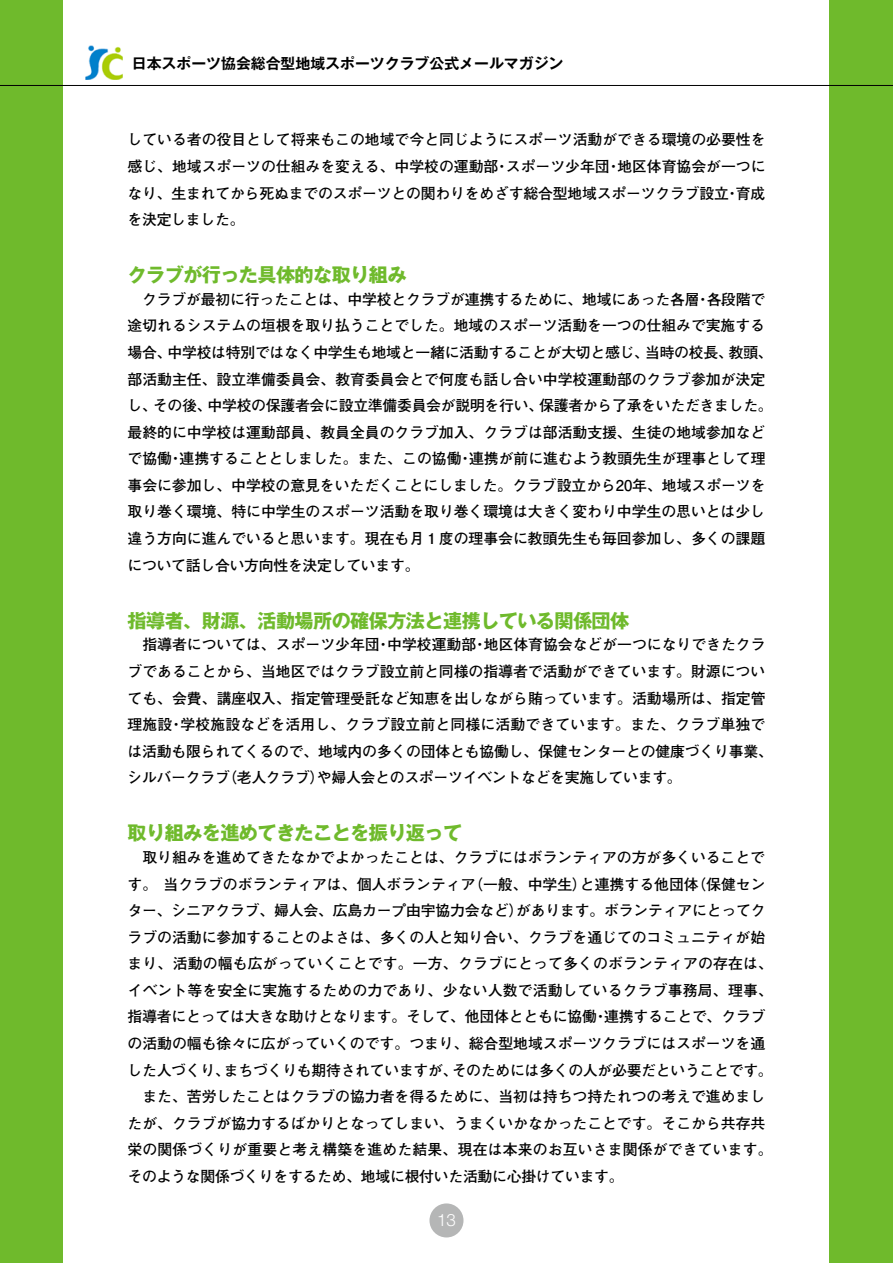
<style>
.page{position:relative;width:893px;height:1263px;background:#6fba2c}
.page>*{position:absolute;margin:0;border:0;box-sizing:border-box;transform-origin:0 0}
.t1{font:700 19.2px "Gothic MB101 Pro";letter-spacing:-.03em;color:#6fba2c}
.t2{font:300 16.95px "Helvetica Neue LT Std";color:#fff}
.t3{font:700 14.85px/26.5px "Futo Go B101 Pr 6";letter-spacing:-.005em;color:#000}
.t4{font:700 14.85px "Gothic MB101 Pro De";color:#000}
</style>
<div class="page">
<div style="left:64px;top:0;width:765px;height:1263px;background:#fff"></div>
<img style="left:86px;top:46px;width:37px;height:34px">
<hr style="left:0;top:85px;width:893px;height:1px;background:#000">
<div style="left:429px;top:1203px;width:34px;height:34px;background:#b5b6b6;border-radius:50%"></div>
<p class="t4" style="left:132px;top:51px;width:433px">日本スポーツ協会総合型地域スポーツクラブ公式メールマガジン</p>
<p class="t3" style="left:128px;top:126px;width:640px;text-align:right">している者の役目として将来もこの地域で今と同じようにスポーツ活動ができる環境の必要性を地区体育協会が一つに</p>
<p class="t3" style="left:128px;top:152px;width:372px">感じ、地域スポーツの仕組みを変える、中学校の運動部</p>
<p class="t3" style="left:506px;top:152px;width:105px">スポーツ少年団</p>
<p class="t3" style="left:495px;top:152px;width:16px">・</p>
<p class="t3" style="left:606px;top:152px;width:16px">・</p>
<p class="t3" style="left:128px;top:179px;width:603px">なり、生まれてから死ぬまでのスポーツとの関わりをめざす総合型地域スポーツクラブ設立を決定しました。</p>
<p class="t1" style="left:128px;top:259px;width:280px">クラブが行った具体的な取り組み</p>
<p class="t3" style="left:707px;top:285px;width:60px">各段階で</p>
<p class="t3" style="left:736px;top:179px;width:31px">育成</p>
<p class="t3" style="left:725px;top:179px;width:16px">・</p>
<p class="t3" style="left:128px;top:285px;width:573px">　クラブが最初に行ったことは、中学校とクラブが連携するために、地域にあった各層</p>
<p class="t3" style="left:128px;top:312px;width:639px">途切れるシステムの垣根を取り払うことでした。地域のスポーツ活動を一つの仕組みで実施する</p>
<p class="t3" style="left:729px;top:339px;width:46px">教頭、</p>
<p class="t3" style="left:696px;top:285px;width:16px">・</p>
<p class="t3" style="left:168px;top:339px;width:483px">中学校は特別ではなく中学生も地域と一緒に活動することが大切と感じ、</p>
<p class="t3" style="left:128px;top:339px;width:46px">場合、</p>
<p class="t3" style="left:128px;top:365px;width:639px">部活動主任、設立準備委員会、教育委員会とで何度も話し合い中学校運動部のクラブ参加が決定</p>
<p class="t3" style="left:539px;top:392px;width:235px">保護者から了承をいただきました。</p>
<p class="t3" style="left:645px;top:339px;width:89px">当時の校長、</p>
<p class="t3" style="left:207px;top:392px;width:337px">中学校の保護者会に設立準備委員会が説明を行い、</p>
<p class="t3" style="left:153px;top:392px;width:60px">その後、</p>
<p class="t3" style="left:128px;top:392px;width:31px">し、</p>
<p class="t3" style="left:128px;top:418px;width:639px">最終的に中学校は運動部員、教員全員のクラブ加入、クラブは部活動支援、生徒の地域参加など</p>
<p class="t3" style="left:469px;top:445px;width:298px">連携が前に進むよう教頭先生が理事として理</p>
<p class="t3" style="left:128px;top:445px;width:640px">で協働<br>事会に参加し、中学校の意見をいただくことにしました。クラブ設立から20年、地域スポーツを取り巻く環境、特に中学生のスポーツ活動を取り巻く環境は大きく変わり中学生の思いとは少し違う方向に進んでいると思います。現在も月１度の理事会に教頭先生も毎回参加し、多くの課題について話し合い方向性を決定しています。</p>
<p class="t1" style="left:128px;top:604px;width:503px">指導者、財源、活動場所の確保方法と連携している関係団体</p>
<p class="t3" style="left:484px;top:631px;width:283px">地区体育協会などが一つになりできたクラ</p>
<p class="t3" style="left:180px;top:445px;width:283px">連携することとしました。また、この協働</p>
<p class="t3" style="left:168px;top:445px;width:16px">・</p>
<p class="t3" style="left:458px;top:445px;width:16px">・</p>
<p class="t3" style="left:128px;top:631px;width:254px">　指導者については、スポーツ少年団</p>
<p class="t3" style="left:128px;top:657px;width:639px">ブであることから、当地区ではクラブ設立前と同様の指導者で活動ができています。財源につい</p>
<p class="t3" style="left:128px;top:684px;width:639px">ても、会費、講座収入、指定管理受託など知恵を出しながら賄っています。活動場所は、指定管</p>
<p class="t3" style="left:180px;top:711px;width:586px">学校施設などを活用し、クラブ設立前と同様に活動できています。また、クラブ単独で</p>
<p class="t3" style="left:387px;top:631px;width:90px">中学校運動部</p>
<p class="t3" style="left:376px;top:631px;width:16px">・</p>
<p class="t3" style="left:472px;top:631px;width:16px">・</p>
<p class="t3" style="left:128px;top:711px;width:46px">理施設</p>
<p class="t3" style="left:128px;top:737px;width:647px">は活動も限られてくるので、地域内の多くの団体とも協働し、保健センターとの健康づくり事業、</p>
<p class="t3" style="left:317px;top:764px;width:366px">や婦人会とのスポーツイベントなどを実施しています。</p>
<p class="t3" style="left:169px;top:711px;width:16px">・</p>
<p class="t3" style="left:128px;top:764px;width:104px">シルバークラブ</p>
<p class="t1" style="left:128px;top:817px;width:336px">取り組みを進めてきたことを振り返って</p>
<p class="t3" style="left:128px;top:843px;width:639px;text-align:right">　取り組みを進めてきたなかでよかったことは、クラブにはボランティアの方が多くいることで（保健セン</p>
<p class="t3" style="left:222px;top:764px;width:104px">（老人クラブ）</p>
<p class="t3" style="left:128px;top:870px;width:350px">す。当クラブのボランティアは、個人ボランティア</p>
<p class="t3" style="left:468px;top:870px;width:120px">（一般、中学生）</p>
<p class="t3" style="left:580px;top:870px;width:120px">と連携する他団体</p>
<p class="t3" style="left:128px;top:897px;width:398px">ター、シニアクラブ、婦人会、広島カープ由宇協力会など）</p>
<p class="t3" style="left:128px;top:923px;width:639px">ラブの活動に参加することのよさは、多くの人と知り合い、クラブを通じてのコミュニティが始</p>
<p class="t3" style="left:128px;top:950px;width:647px">まり、活動の幅も広がっていくことです。一方、クラブにとって多くのボランティアの存在は、</p>
<p class="t3" style="left:128px;top:976px;width:647px">イベント等を安全に実施するための力であり、少ない人数で活動しているクラブ事務局、理事、</p>
<p class="t3" style="left:604px;top:1003px;width:163px">連携することで、クラブ</p>
<p class="t3" style="left:516px;top:897px;width:251px">があります。ボランティアにとってク</p>
<p class="t3" style="left:128px;top:1003px;width:471px">指導者にとっては大きな助けとなります。そして、他団体とともに協働</p>
<p class="t3" style="left:128px;top:1029px;width:639px">の活動の幅も徐々に広がっていくのです。つまり、総合型地域スポーツクラブにはスポーツを通</p>
<p class="t3" style="left:452px;top:1056px;width:323px">そのためには多くの人が必要だということです。</p>
<p class="t3" style="left:593px;top:1003px;width:16px">・</p>
<p class="t3" style="left:128px;top:1056px;width:647px">した人づくり、<br>　また、苦労したことはクラブの協力者を得るために、当初は持ちつ持たれつの考えで進めましたが、クラブが協力するばかりとなってしまい、うまくいかなかったことです。そこから共存共栄の関係づくりが重要と考え構築を進めた結果、現在は本来のお互いさま関係ができています。そのような関係づくりをするため、地域に根付いた活動に心掛けています。</p>
<p class="t2" style="left:437px;top:1210px;width:20px">13</p>
<p class="t3" style="left:224px;top:1056px;width:235px">まちづくりも期待されていますが、</p>
</div>
